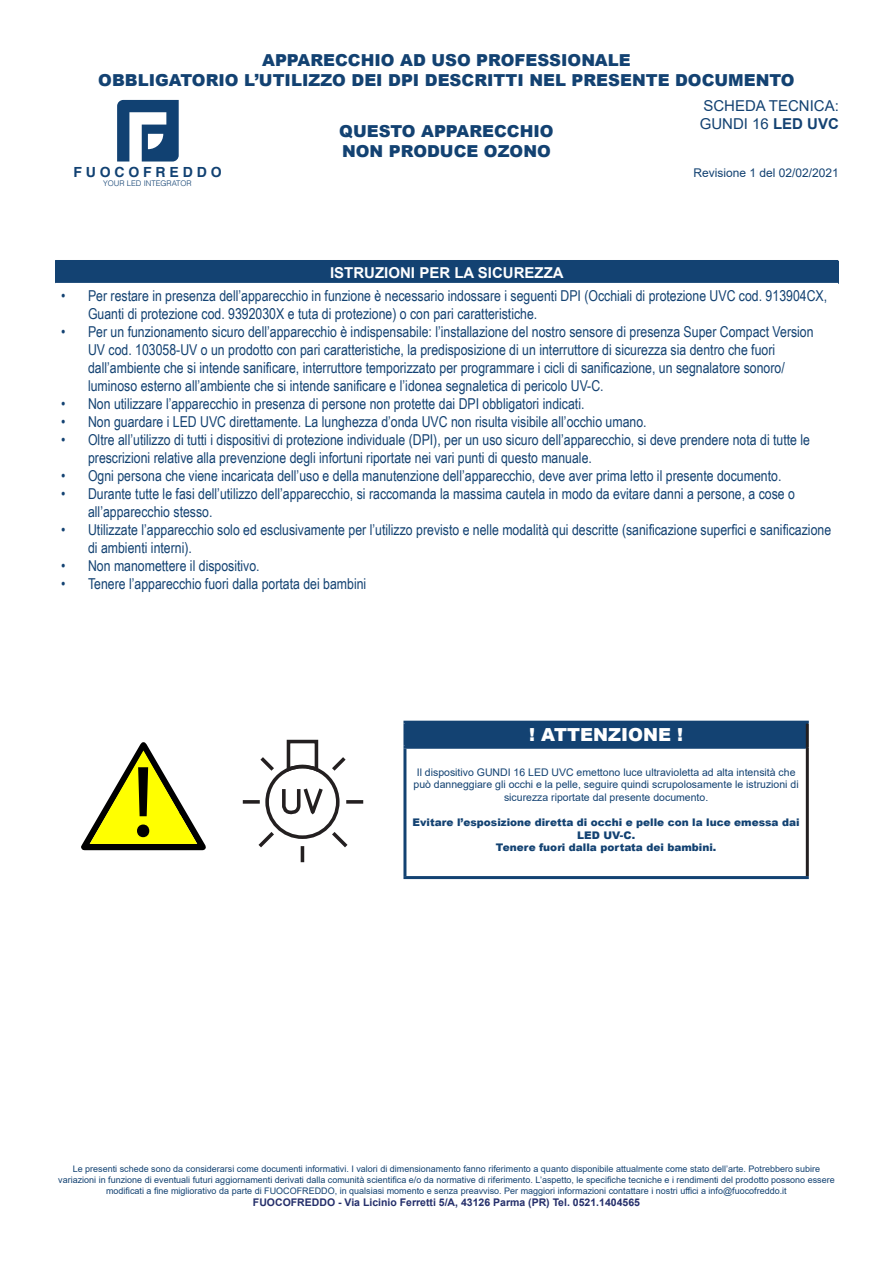
<style>
.page{position:relative;width:893px;height:1263px;background:#fff}
.page>*{position:absolute;margin:0;border:0;box-sizing:border-box;transform-origin:0 0}
.t1{font:102px "Myriad Pro";color:#000}
.t2{font:900 18px "Arial";color:#fff}
.t3{font:900 16.5px/19.8px "Arial";color:#134272;text-align:center}
.t4{font:15px/18px "Arial Narrow";color:#134272}
.t5{font:15px/18px "Arial";color:#134272}
.t6{font:700 15px "Arial";color:#fff}
.t7{font:700 13.95px "Helvetica";color:#114172}
.t8{font:12px "Arial";color:#134272}
.t9{font:10.5px/12.6px "Arial";color:#134272;text-align:center}
.t10{font:900 10.5px/12.6px "Arial";color:#134272;text-align:center}
.t11{font:700 10.5px "Arial";color:#252f6b}
.t12{font:9px/10.8px "Arial";color:#134272;text-align:center}
.t13{font:300 7.8px "Helvetica";color:#114172}
.s1{font-weight:700}
</style>
<div class="page">
<svg style="left:117px;top:100px;width:62px;height:62px"></svg>
<div style="left:55px;top:261px;width:783px;height:23px;background:#134272"></div>
<hr style="left:55px;top:260px;width:783px;height:1px;background:#134272">
<hr style="left:55px;top:283px;width:783px;height:1px;background:#fff">
<div style="left:405px;top:722px;width:402px;height:25px;background:#134272"></div>
<hr style="left:403px;top:721px;width:406px;height:3px;background:#134272">
<hr style="left:403px;top:724px;width:3px;height:22px;background:#134272">
<hr style="left:403px;top:746px;width:403px;height:3px;background:#134272">
<hr style="left:403px;top:749px;width:3px;height:127px;background:#134272">
<hr style="left:403px;top:876px;width:406px;height:3px;background:#134272">
<hr style="left:806px;top:724px;width:3px;height:23px;background:#231f20">
<hr style="left:806px;top:747px;width:3px;height:129px;background:#231f20">
<svg style="left:81px;top:742px;width:125px;height:108px"></svg>
<svg style="left:351px;top:800px;width:12px;height:4px"></svg>
<svg style="left:243px;top:800px;width:12px;height:4px"></svg>
<hr style="left:301px;top:846px;width:3px;height:16px;background:#231f20">
<svg style="left:255px;top:739px;width:96px;height:112px"></svg>
<p class="t3" style="left:98px;top:50px;width:698px">APPARECCHIO AD USO PROFESSIONALE<br>OBBLIGATORIO L’UTILIZZO DEI DPI DESCRITTI NEL PRESENTE DOCUMENTO</p>
<p class="t3" style="left:339px;top:121px;width:216px;text-align:left">QUESTO APPARECCHIO<br>NON PRODUCE OZONO</p>
<p class="t7" style="left:73px;top:160px;width:150px">F U O C O F R E D D O</p>
<p class="t13" style="left:103px;top:177px;width:90px">YOUR LED INTEGRATOR</p>
<p class="t5" style="left:700px;top:96px;width:141px">SCHEDA TECNICA:<br>GUNDI 16 <span class="s1">LED UVC</span></p>
<p class="t8" style="left:693px;top:164px;width:147px">Revisione 1 del 02/02/2021</p>
<p class="t6" style="left:330px;top:262px;width:235px">ISTRUZIONI PER LA SICUREZZA</p>
<p class="t4" style="left:88px;top:286px;width:741px;text-indent:-27px">• Per restare in presenza dell’apparecchio in funzione è necessario indossare i seguenti DPI (Occhiali di protezione UVC cod. 913904CX,<br>Guanti di protezione cod. 9392030X e tuta di protezione) o con pari caratteristiche.</p>
<p class="t4" style="left:88px;top:322px;width:727px;text-indent:-27px">• Per un funzionamento sicuro dell’apparecchio è indispensabile: l’installazione del nostro sensore di presenza Super Compact Version UV cod. 103058-UV o un prodotto con pari caratteristiche, la predisposizione di un interruttore di sicurezza sia dentro che fuori dall’ambiente che si intende sanificare, interruttore temporizzato per programmare i cicli di sanificazione, un segnalatore sonoro/ luminoso esterno all’ambiente che si intende sanificare e l’idonea segnaletica di pericolo UV-C.</p>
<p class="t4" style="left:61px;top:394px;width:525px">• Non utilizzare l’apparecchio in presenza di persone non protette dai DPI obbligatori indicati.</p>
<p class="t4" style="left:61px;top:412px;width:587px">• Non guardare i LED UVC direttamente. La lunghezza d’onda UVC non risulta visibile all’occhio umano.</p>
<p class="t4" style="left:88px;top:430px;width:723px;text-indent:-27px">• Oltre all’utilizzo di tutti i dispositivi di protezione individuale (DPI), per un uso sicuro dell’apparecchio, si deve prendere nota di tutte le prescrizioni relative alla prevenzione degli infortuni riportate nei vari punti di questo manuale.</p>
<p class="t4" style="left:61px;top:466px;width:722px">• Ogni persona che viene incaricata dell’uso e della manutenzione dell’apparecchio, deve aver prima letto il presente documento.</p>
<p class="t4" style="left:88px;top:484px;width:708px;text-indent:-27px">• Durante tutte le fasi dell’utilizzo dell’apparecchio, si raccomanda la massima cautela in modo da evitare danni a persone, a cose o all’apparecchio stesso.</p>
<p class="t4" style="left:88px;top:520px;width:745px;text-indent:-27px">• Utilizzate l’apparecchio solo ed esclusivamente per l’utilizzo previsto e nelle modalità qui descritte (sanificazione superfici e sanificazione di ambienti interni).</p>
<p class="t4" style="left:61px;top:556px;width:200px">• Non manomettere il dispositivo.</p>
<p class="t4" style="left:61px;top:574px;width:307px">• Tenere l’apparecchio fuori dalla portata dei bambini</p>
<p class="t1" style="left:131px;top:739px;width:25px">!</p>
<p class="t2" style="left:529px;top:721px;width:155px">! ATTENZIONE !</p>
<p class="t9" style="left:413px;top:766px;width:387px">Il dispositivo GUNDI 16 LED UVC emettono luce ultravioletta ad alta intensità che può danneggiare gli occhi e la pelle, seguire quindi scrupolosamente le istruzioni di sicurezza riportate dal presente documento.</p>
<p class="t10" style="left:413px;top:816px;width:388px">Evitare l’esposizione diretta di occhi e pelle con la luce emessa dai<br>LED UV-C.</p>
<p class="t10" style="left:496px;top:841px;width:222px">Tenere fuori dalla portata dei bambini.</p>
<p class="t12" style="left:58px;top:1163px;width:778px">Le presenti schede sono da considerarsi come documenti informativi. I valori di dimensionamento fanno riferimento a quanto disponibile attualmente come stato dell’arte. Potrebbero subire variazioni in funzione di eventuali futuri aggiornamenti derivati dalla comunità scientifica e/o da normative di riferimento. L’aspetto, le specifiche tecniche e i rendimenti del prodotto possono essere modificati a fine migliorativo da parte di FUOCOFREDDO, in qualsiasi momento e senza preavviso. Per maggiori informazioni contattare i nostri uffici a info@fuocofreddo.it</p>
<p class="t11" style="left:253px;top:1195px;width:389px">FUOCOFREDDO - Via Licinio Ferretti 5/A, 43126 Parma (PR) Tel. 0521.1404565</p>
</div>
